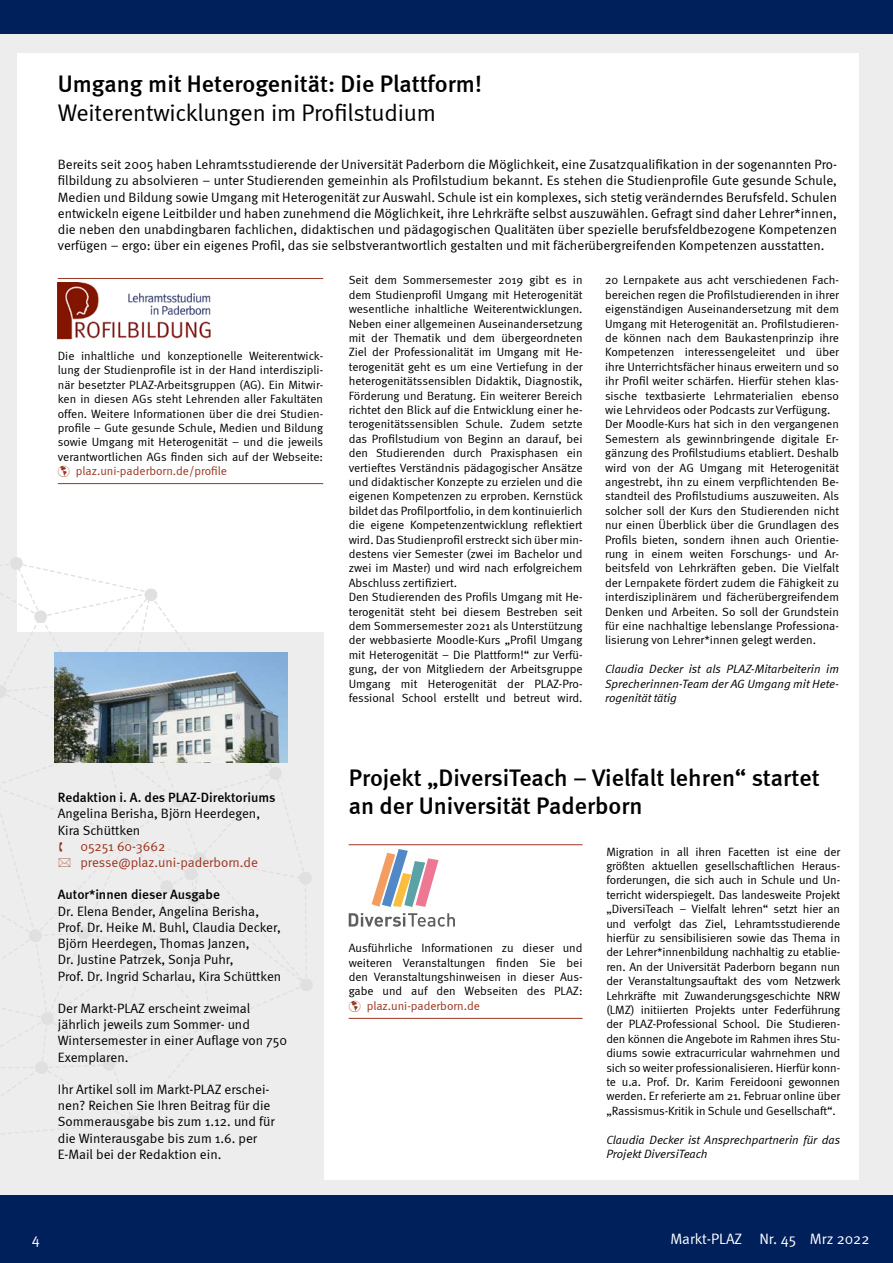
<style>
.page{position:relative;width:893px;height:1263px;background:#fff}
.page>*{position:absolute;margin:0;border:0;box-sizing:border-box;transform-origin:0 0}
.t1{font:500 24px/28.8px "Meta";color:#000}
.t2{font:24px "Meta Normal";letter-spacing:-.005em;color:#000}
.t3{font:15px "Meta Normal";color:#fff}
.t4{font:13.5px/16.2px "Meta Normal";color:#000}
.t5{font:500 13.5px "Meta";color:#000}
.t6{font:13.5px/16.2px "Meta Normal";color:#9b3520}
.t7{font:12px/14.4px "Meta Normal";color:#000;text-align:justify}
.t8{font:italic 12px/14.4px "Meta Normal";color:#000}
.t9{font:12px "Meta Normal";color:#9b3520}
.s1{color:#9c321e}
</style>
<div class="page">
<div style="left:0;top:34px;width:893px;height:1161px;background:#ededed"></div>
<div style="left:0;top:0;width:893px;height:34px;background:#00205b"></div>
<div style="left:0;top:1195px;width:893px;height:68px;background:#00205b"></div>
<div style="left:17px;top:53px;width:842px;height:1127px;background:#fff"></div>
<div style="left:0;top:632px;width:323px;height:556px;background:#ededed"></div>
<hr style="left:58px;top:278px;width:265px;height:1px;background:#9b3520">
<hr style="left:58px;top:483px;width:265px;height:1px;background:#9b3520">
<img style="left:58px;top:283px;width:153px;height:57px">
<hr style="left:349px;top:844px;width:234px;height:1px;background:#9b3520">
<hr style="left:349px;top:1018px;width:234px;height:1px;background:#9b3520">
<svg style="left:349px;top:913px;width:106px;height:14px"></svg>
<svg style="left:372px;top:849px;width:67px;height:58px"></svg>
<svg style="left:0;top:557px;width:313px;height:577px"></svg>
<h1 class="t1" style="left:58px;top:69px;width:426px">Umgang mit Heterogenität: Die Plattform!</h1>
<h1 class="t2" style="left:58px;top:99px;width:380px">Weiterentwicklungen im Profilstudium</h1>
<p class="t4" style="left:58px;top:156px;width:781px;text-align:justify">Bereits seit 2005 haben Lehramtsstudierende der Universität Paderborn die Möglichkeit, eine Zusatzqualifikation in der sogenannten Pro&shy;filbildung zu absolvieren – unter Studierenden gemeinhin als Profilstudium bekannt. Es stehen die Studienprofile Gute gesunde Schule, Medien und Bildung sowie Umgang mit Heterogenität zur Auswahl. Schule ist ein komplexes, sich stetig veränderndes Berufsfeld. Schulen entwickeln eigene Leitbilder und haben zunehmend die Möglichkeit, ihre Lehrkräfte selbst auszuwählen. Gefragt sind daher Lehrer*innen, die neben den unabdingbaren fachlichen, didaktischen und pädagogischen Qualitäten über spezielle berufsfeldbezogene Kompetenzen verfügen – ergo: über ein eigenes Profil, das sie selbstverantwortlich gestalten und mit fächerübergreifenden Kompetenzen ausstatten.</p>
<p class="t7" style="left:58px;top:348px;width:267px">Die inhaltliche und konzeptionelle Weiterentwick&shy;lung der Studienprofile ist in der Hand interdiszipli&shy;när besetzter PLAZ-Arbeitsgruppen (AG). Ein Mitwir&shy;ken in diesen AGs steht Lehrenden aller Fakultäten offen. Weitere Informationen über die drei Studien&shy;profile – Gute gesunde Schule, Medien und Bildung sowie Umgang mit Heterogenität – und die jeweils verantwortlichen AGs finden sich auf der Webseite:</p>
<p class="t9" style="left:58px;top:464px;width:171px"><span class="s1">☑</span> plaz.uni-paderborn.de/profile</p>
<p class="t5" style="left:58px;top:790px;width:219px">Redaktion i. A. des PLAZ-Direktoriums</p>
<p class="t4" style="left:58px;top:805px;width:204px">Angelina Berisha, Björn Heerdegen,<br>Kira Schüttken</p>
<p class="t6" style="left:80px;top:838px;width:179px">05251 60-3662 presse@plaz.uni-paderborn.de</p>
<p class="t5" style="left:58px;top:887px;width:164px">Autor*innen dieser Ausgabe</p>
<p class="t4" style="left:58px;top:903px;width:225px">Dr. Elena Bender, Angelina Berisha, Prof. Dr. Heike M. Buhl, Claudia Decker, Björn Heerdegen, Thomas Janzen,<br>Dr. Justine Patrzek, Sonja Puhr,<br>Prof. Dr. Ingrid Scharlau, Kira Schüttken</p>
<p class="t4" style="left:58px;top:1000px;width:231px">Der Markt-PLAZ erscheint zweimal jährlich jeweils zum Sommer- und<br>Wintersemester in einer Auflage von 750<br>Exemplaren.</p>
<p class="t4" style="left:58px;top:1081px;width:219px">Ihr Artikel soll im Markt-PLAZ erschei&shy;nen? Reichen Sie Ihren Beitrag für die Sommerausgabe bis zum 1.12. und für die Winterausgabe bis zum 1.6. per E-Mail bei der Redaktion ein.</p>
<p class="t7" style="left:349px;top:273px;width:236px;text-align:left">Seit dem Sommersemester 2019 gibt es in dem Studienprofil Umgang mit Heterogenität wesentliche inhaltliche Weiterentwicklungen.<br>Neben einer allgemeinen Auseinandersetzung mit der Thematik und dem übergeordneten Ziel der Professionalität im Umgang mit He&shy;terogenität geht es um eine Vertiefung in der heterogenitätssensiblen Didaktik, Diagnostik, Förderung und Beratung. Ein weiterer Bereich richtet den Blick auf die Entwicklung einer he&shy;terogenitätssensiblen Schule. Zudem setzte das Profilstudium von Beginn an darauf, bei den Studierenden durch Praxisphasen ein vertieftes Verständnis pädagogischer Ansätze und didaktischer Konzepte zu erzielen und die eigenen Kompetenzen zu erproben. Kernstück bildet das Profilportfolio, in dem kontinuierlich die eigene Kompetenzentwicklung reflektiert wird. Das Studienprofil erstreckt sich über min&shy;destens vier Semester (zwei im Bachelor und zwei im Master) und wird nach erfolgreichem Abschluss zertifiziert.<br>Den Studierenden des Profils Umgang mit He&shy;terogenität steht bei diesem Bestreben seit dem Sommersemester 2021 als Unterstützung der webbasierte Moodle-Kurs „Profil Umgang mit Heterogenität – Die Plattform!“ zur Verfü&shy;gung, der von Mitgliedern der Arbeitsgruppe Umgang mit Heterogenität der PLAZ-Pro&shy;fessional School erstellt und betreut wird.</p>
<p class="t7" style="left:605px;top:273px;width:235px;text-align:left">20 Lernpakete aus acht verschiedenen Fach&shy;bereichen regen die Profilstudierenden in ihrer eigenständigen Auseinandersetzung mit dem Umgang mit Heterogenität an. Profilstudieren&shy;de können nach dem Baukastenprinzip ihre Kompetenzen interessengeleitet und über ihre Unterrichtsfächer hinaus erweitern und so ihr Profil weiter schärfen. Hierfür stehen klas&shy;sische textbasierte Lehrmaterialien ebenso wie Lehrvideos oder Podcasts zur Verfügung.<br>Der Moodle-Kurs hat sich in den vergangenen Semestern als gewinnbringende digitale Er&shy;gänzung des Profilstudiums etabliert. Deshalb wird von der AG Umgang mit Heterogenität angestrebt, ihn zu einem verpflichtenden Be&shy;standteil des Profilstudiums auszuweiten. Als solcher soll der Kurs den Studierenden nicht nur einen Überblick über die Grundlagen des Profils bieten, sondern ihnen auch Orientie&shy;rung in einem weiten Forschungs- und Ar&shy;beitsfeld von Lehrkräften geben. Die Vielfalt der Lernpakete fördert zudem die Fähigkeit zu interdisziplinärem und fächerübergreifendem Denken und Arbeiten. So soll der Grundstein für eine nachhaltige lebenslange Professiona&shy;lisierung von Lehrer*innen gelegt werden.</p>
<p class="t8" style="left:605px;top:662px;width:235px;text-align:justify">Claudia Decker ist als PLAZ-Mitarbeiterin im Sprecherinnen-Team der AG Umgang mit Hete&shy;rogenität tätig</p>
<h1 class="t1" style="left:349px;top:762px;width:472px">Projekt „DiversiTeach – Vielfalt lehren“ startet an der Universität Paderborn</h1>
<p class="t7" style="left:349px;top:941px;width:235px">Ausführliche Informationen zu dieser und weiteren Veranstaltungen finden Sie bei den Veranstaltungshinweisen in dieser Aus&shy;gabe und auf den Webseiten des PLAZ:</p>
<p class="t9" style="left:349px;top:999px;width:133px"><span class="s1">☑</span> plaz.uni-paderborn.de</p>
<p class="t7" style="left:606px;top:844px;width:236px">Migration in all ihren Facetten ist eine der größten aktuellen gesellschaftlichen Heraus&shy;forderungen, die sich auch in Schule und Un&shy;terricht widerspiegelt. Das landesweite Projekt „DiversiTeach – Vielfalt lehren“ setzt hier an und verfolgt das Ziel, Lehramtsstudierende hierfür zu sensibilisieren sowie das Thema in der Lehrer*innenbildung nachhaltig zu etablie&shy;ren. An der Universität Paderborn begann nun der Veranstaltungsauftakt des vom Netzwerk Lehrkräfte mit Zuwanderungsgeschichte NRW (LMZ) initiierten Projekts unter Federführung der PLAZ-Professional School. Die Studieren&shy;den können die Angebote im Rahmen ihres Stu&shy;diums sowie extracurricular wahrnehmen und sich so weiter professionalisieren. Hierfür konn&shy;te u.a. Prof. Dr. Karim Fereidooni gewonnen werden. Er referierte am 21. Februar online über „Rassismus-Kritik in Schule und Gesellschaft“.</p>
<p class="t8" style="left:606px;top:1132px;width:235px">Claudia Decker ist Ansprechpartnerin für das<br>Projekt DiversiTeach</p>
<p class="t3" style="left:32px;top:1230px;width:10px">4</p>
<p class="t3" style="left:670px;top:1230px;width:201px">Markt-PLAZ Nr. 45 Mrz 2022</p>
</div>
